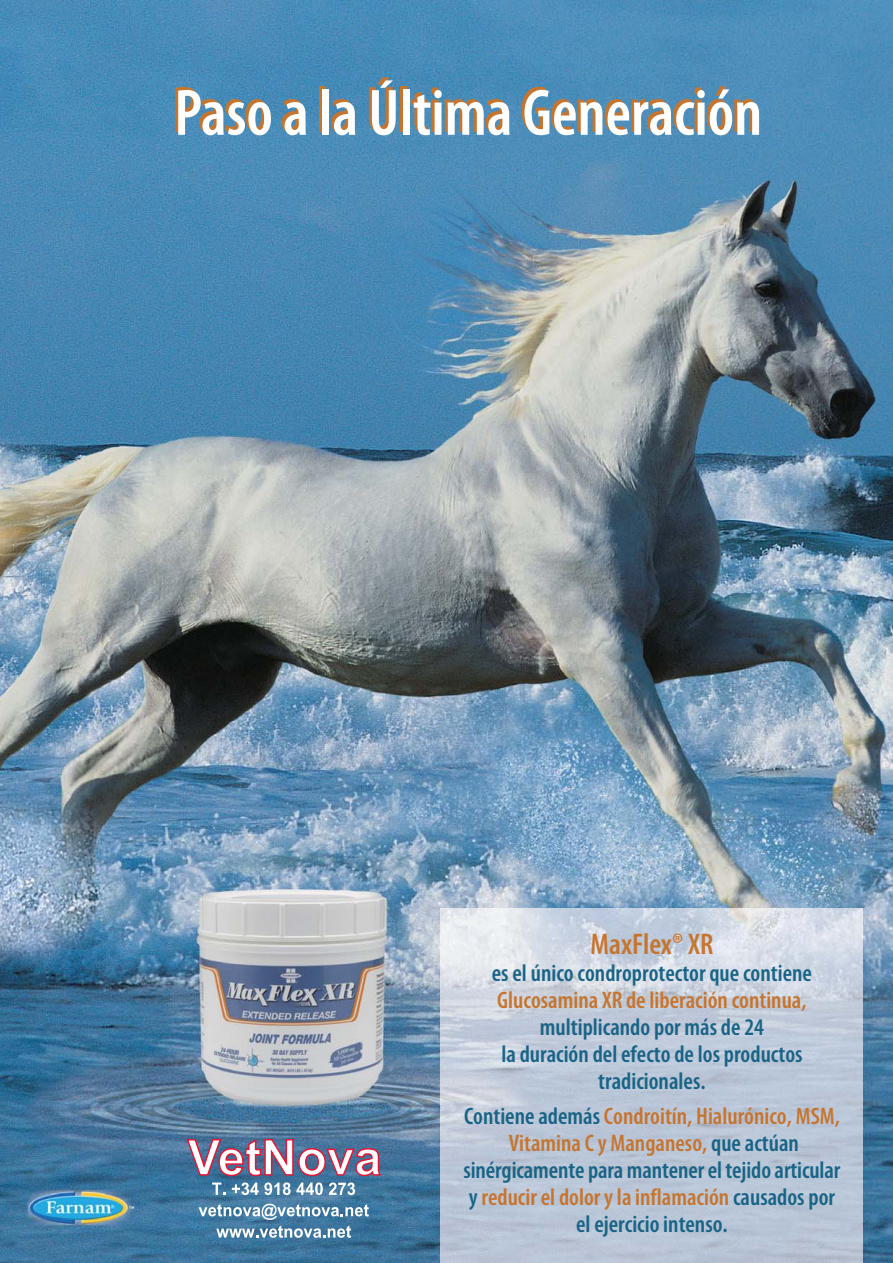
<style>
.page{position:relative;width:893px;height:1263px;background:#fff}
.page>*{position:absolute;margin:0;border:0;box-sizing:border-box;transform-origin:0 0}
.t1{font:600 condensed 66.15px "Myriad Pro";color:#fff}
.t2{font:600 condensed 30px "Myriad Pro";color:#c6752f}
.t3{font:600 condensed 24px/27px "Myriad Pro";color:#196486;text-align:center}
.t4{font:600 condensed 24px "Myriad Pro";color:#c6752f}
.s1{color:#c6752f}
</style>
<div class="page">
<img style="left:0;top:0;width:893px;height:1263px">
<svg style="left:185px;top:1138px;width:197px;height:39px"></svg>
<img style="left:441px;top:909px;width:421px;height:354px">
<svg style="left:199px;top:1204px;width:170px;height:34px;background:#6e98b6"></svg>
<svg style="left:212px;top:1183px;width:13px;height:12px"></svg>
<svg style="left:232px;top:1183px;width:91px;height:12px"></svg>
<svg style="left:329px;top:1183px;width:26px;height:12px"></svg>
<h1 class="t1" style="left:174px;top:87px;width:589px">Paso a la Última Generación</h1>
<p class="t2" style="left:590px;top:933px;width:124px">MaxFlex® XR</p>
<p class="t3" style="left:492px;top:961px;width:322px">es el único condroprotector que contiene</p>
<p class="t4" style="left:497px;top:991px;width:311px">Glucosamina XR de liberación continua,</p>
<p class="t3" style="left:501px;top:1015px;width:303px">multiplicando por más de 24<br>la duración del efecto de los productos tradicionales.</p>
<p class="t3" style="left:463px;top:1104px;width:378px">Contiene además <span class="s1">Condroitín, Hialurónico, MSM, Vitamina C y Manganeso,</span> que actúan sinérgicamente para mantener el tejido articular y <span class="s1">reducir el dolor y la inflamación</span> causados por el ejercicio intenso.</p>
</div>
